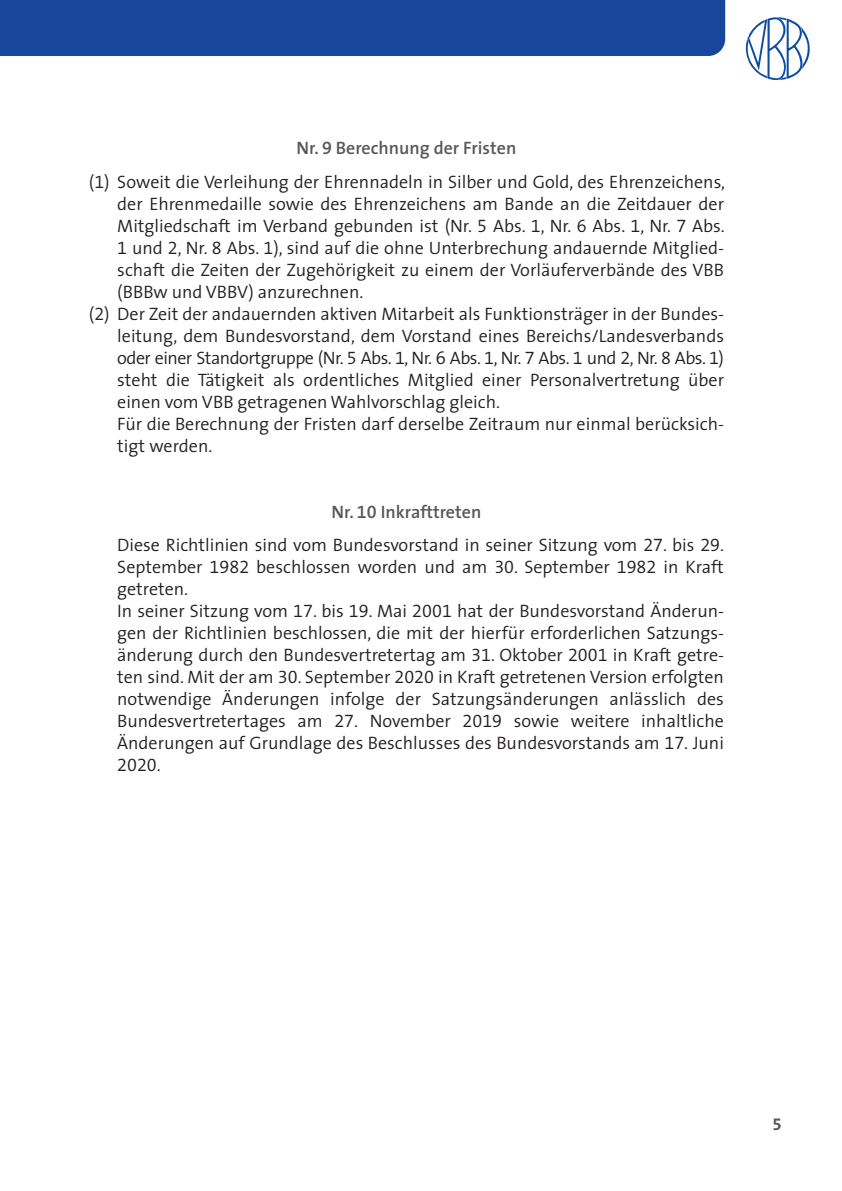
<style>
.page{position:relative;width:842px;height:1191px;background:#fff}
.page>*{position:absolute;margin:0;border:0;box-sizing:border-box;transform-origin:0 0}
.t1{font:300 18px/22px "The Sans";color:#231f20}
.t2{font:300 18px "The Sans";letter-spacing:-.03em;color:#231f20}
.t3{font:18px "The Sans Semi Light Expert";color:#231f20}
.t4{font:17px "The Sans Bold Expert";color:#57585a}
.s1{font-weight:600;color:#57585a}
.s2{font-family:"The Sans Semi Bold Expert";font-weight:400;color:#57585a}
.s3{font-family:"The Sans Semi Light Expert";font-weight:400}
.s4{font-family:"The Sans";font-weight:300}
</style>
<div class="page">
<div style="left:0;top:0;width:725px;height:56px;background:#18469d"></div>
<svg style="left:746px;top:17px;width:63px;height:63px"></svg>
<p class="t1" style="left:89px;top:131px;width:637px;line-height:33.4px;text-align:center"><span class="s1">Nr.</span> <span class="s2">9</span> <span class="s1">Berechnung der Fristen<br></span><span class="s3">(1)</span> Soweit die Verleihung der Ehrennadeln in Silber und Gold, des Ehrenzeichens,</p>
<p class="t1" style="left:117px;top:192px;width:608px">der Ehrenmedaille sowie des Ehrenzeichens am Bande an die Zeitdauer der</p>
<p class="t1" style="left:117px;top:214px;width:609px">Mitgliedschaft im Verband gebunden ist (Nr. <span class="s3">5</span> Abs. <span class="s3">1</span>, Nr. <span class="s3">6</span> Abs. <span class="s3">1</span>, Nr. <span class="s3">7</span> Abs.</p>
<p class="t1" style="left:117px;top:236px;width:608px"><span class="s3">1</span> und <span class="s3">2</span>, Nr. <span class="s3">8</span> Abs. <span class="s3">1</span>), sind auf die ohne Unterbrechung andauernde Mitglied-</p>
<p class="t1" style="left:117px;top:258px;width:608px">schaft die Zeiten der Zugehörigkeit zu einem der Vorläuferverbände des VBB</p>
<p class="t1" style="left:117px;top:280px;width:247px">(BBBw und VBBV) anzurechnen.</p>
<p class="t1" style="left:89px;top:302px;width:636px"><span class="s3">(2)</span> Der Zeit der andauernden aktiven Mitarbeit als Funktionsträger in der Bundes-</p>
<p class="t1" style="left:117px;top:324px;width:608px">leitung, dem Bundesvorstand, dem Vorstand eines Bereichs/Landesverbands</p>
<p class="t2" style="left:117px;top:343px;width:608px">oder einer Standortgruppe (Nr. <span class="s3">5</span> Abs. <span class="s3">1</span>, Nr. 6 Abs. <span class="s3">1</span>, Nr. <span class="s3">7</span> Abs. <span class="s3">1</span> und <span class="s3">2</span>, Nr. <span class="s3">8</span> Abs. <span class="s3">1</span>)</p>
<p class="t1" style="left:117px;top:368px;width:608px">steht die Tätigkeit als ordentliches Mitglied einer Personalvertretung über</p>
<p class="t1" style="left:117px;top:390px;width:384px">einen vom VBB getragenen Wahlvorschlag gleich.</p>
<p class="t1" style="left:117px;top:412px;width:608px">Für die Berechnung der Fristen darf derselbe Zeitraum nur einmal berücksich-</p>
<p class="t1" style="left:117px;top:434px;width:97px">tigt werden.</p>
<p class="t1" style="left:117px;top:494px;width:608px;line-height:33.4px;text-indent:214px"><span class="s1">Nr.</span> <span class="s2">10</span> <span class="s1">Inkrafttreten<br></span>Diese Richtlinien sind vom Bundesvorstand in seiner Sitzung vom <span class="s3">27</span>. bis <span class="s3">29.</span></p>
<p class="t1" style="left:117px;top:555px;width:608px">September <span class="s3">1982</span> beschlossen worden und am <span class="s3">30</span>. September <span class="s3">1982</span> in Kraft getreten.<br>In seiner Sitzung vom <span class="s3">17</span>. bis <span class="s3">19</span>. Mai <span class="s3">2001</span> hat der Bundesvorstand Änderun&shy;gen der Richtlinien beschlossen, die mit der hierfür erforderlichen Satzungs&shy;änderung durch den Bundesvertretertag am <span class="s3">31</span>. Oktober <span class="s3">2001</span> in Kraft getre&shy;ten sind. Mit der am <span class="s3">30</span>. September <span class="s3">2020</span> in Kraft getretenen Version erfolgten notwendige Änderungen infolge der Satzungsänderungen anlässlich des Bundesvertretertages am <span class="s3">27.</span> November <span class="s3">2019</span> sowie weitere inhaltliche Änderungen auf Grundlage des Beschlusses des Bundesvorstands am <span class="s3">17.</span> Juni</p>
<p class="t3" style="left:117px;top:750px;width:45px">2020<span class="s4">.</span></p>
<p class="t4" style="left:772px;top:1110px;width:11px">5</p>
</div>
